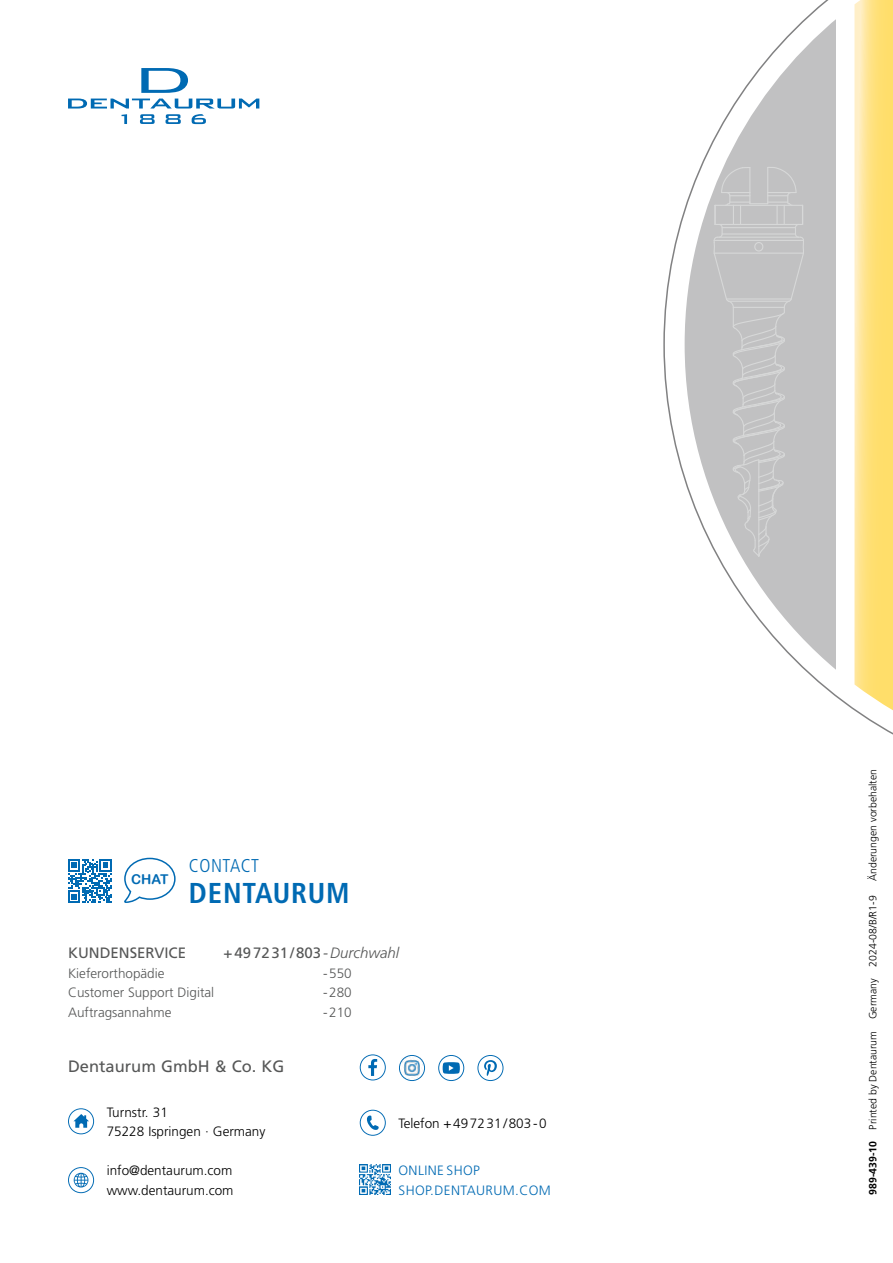
<style>
.page{position:relative;width:893px;height:1263px;background:#fff}
.page>*{position:absolute;margin:0;border:0;box-sizing:border-box;transform-origin:0 0}
.t1{font:700 condensed 28.8px "Frutiger LT Std";letter-spacing:.03em;color:#006ab3}
.t2{font:300 condensed 18.6px "Frutiger LT Std";letter-spacing:.03em;color:#006ab3}
.t3{font:16.5px "Frutiger LT Std";color:#565757}
.t4{font:15px "Frutiger LT Std";color:#565757}
.t5{font:300 13.5px/19.5px "Frutiger LT Std";color:#000}
.t6{font:300 13.5px "Frutiger LT Std";color:#565757}
.t7{font:300 13.5px/19.5px "Frutiger LT Std";letter-spacing:.03em;color:#006ab3}
.t8{font:13.5px "Arial Rounded MT Bold";color:#006ab3}
.t9{font:300 10.5px "Frutiger LT Std";color:#000}
.s1{font-weight:300;font-style:italic}
.s2{font-weight:700}
</style>
<div class="page">
<svg style="left:663px;top:19px;width:230px;height:716px"></svg>
<svg style="left:854px;top:0;width:39px;height:710px;background:#fee388"></svg>
<svg style="left:685px;top:0;width:150px;height:710px"></svg>
<svg style="left:713px;top:166px;width:92px;height:392px;background:#c4c4c5"></svg>
<svg style="left:141px;top:68px;width:47px;height:25px"></svg>
<svg style="left:68px;top:99px;width:191px;height:25px"></svg>
<svg style="left:360px;top:1110px;width:26px;height:26px"></svg>
<svg style="left:68px;top:1167px;width:26px;height:26px"></svg>
<svg style="left:68px;top:1108px;width:26px;height:26px"></svg>
<svg style="left:438px;top:1055px;width:26px;height:26px"></svg>
<svg style="left:360px;top:1054px;width:26px;height:26px"></svg>
<svg style="left:477px;top:1055px;width:26px;height:26px"></svg>
<svg style="left:399px;top:1055px;width:26px;height:26px"></svg>
<img style="left:360px;top:1164px;width:30px;height:31px">
<svg style="left:68px;top:859px;width:44px;height:44px"></svg>
<svg style="left:124px;top:857px;width:52px;height:46px"></svg>
<p class="t8" style="left:131px;top:871px;width:39px">CHAT</p>
<h2 class="t2" style="left:189px;top:855px;width:72px">CONTACT</h2>
<h1 class="t1" style="left:189px;top:876px;width:162px">DENTAURUM</h1>
<p class="t4" style="left:68px;top:944px;width:120px">KUNDENSERVICE</p>
<p class="t4" style="left:224px;top:944px;width:177px">+497231/803<span class="s1">-Durchwahl</span></p>
<p class="t6" style="left:68px;top:965px;width:98px">Kieferorthopädie</p>
<p class="t6" style="left:323px;top:965px;width:30px">- 550</p>
<p class="t6" style="left:68px;top:985px;width:148px">Customer Support Digital</p>
<p class="t6" style="left:323px;top:985px;width:30px">- 280</p>
<p class="t6" style="left:68px;top:1004px;width:109px">Auftragsannahme -</p>
<p class="t6" style="left:329px;top:1004px;width:24px">210</p>
<p class="t3" style="left:68px;top:1057px;width:218px">Dentaurum GmbH &amp; Co. KG</p>
<p class="t5" style="left:107px;top:1102px;width:160px">Turnstr. 31<br>75228 Ispringen · Germany</p>
<p class="t5" style="left:107px;top:1161px;width:128px">info@dentaurum.com www.dentaurum.com</p>
<p class="t5" style="left:398px;top:1113px;width:150px">Telefon +497231/803 - 0</p>
<p class="t7" style="left:398px;top:1161px;width:154px">ONLINE SHOP<br>SHOP.DENTAURUM.COM</p>
<p class="t9" style="left:867px;top:881px;width:114px;rotate:-90deg">Änderungen vorbehalten</p>
<p class="t9" style="left:867px;top:1195px;width:301px;rotate:-90deg"><span class="s2">989-439-10</span> Printed by Dentaurum Germany 2024-08/B/R1-9</p>
</div>
